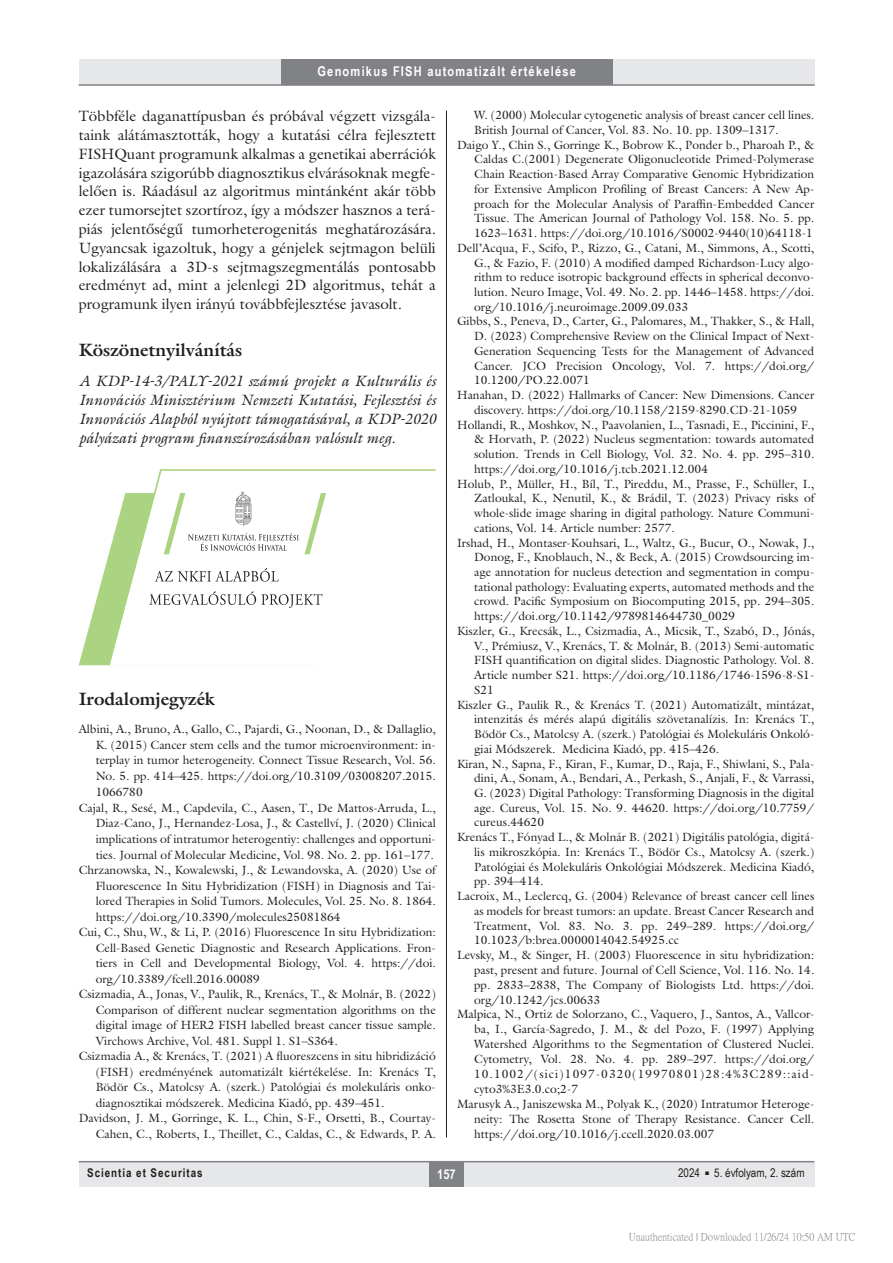
<style>
.page{position:relative;width:893px;height:1263px;background:#fff}
.page>*{position:absolute;margin:0;border:0;box-sizing:border-box;transform-origin:0 0}
.alcimbold{font:700 18px "Galliard Reg";color:#231f20}
.Body_tompa{font:15px/18.8px "Galliard Reg";color:#231f20}
.Body_tompa-2{font:italic 15px/18.8px "Galliard Reg";color:#231f20;text-align:justify}
.t1{font:700 13.5px "Arial Narrow";letter-spacing:.09em;color:#fff}
.irodalom_9_angol{font:12px/14.7px "Galliard Reg";color:#231f20;text-align:justify}
.t2{font:12px "Arial Narrow";color:#231f20}
.t3{font:700 12px "Arial Narrow";letter-spacing:.08em;color:#231f20}
.t4{font:10.5px "P Ming Li U";color:rgb(0 0 0/.5)}
</style>
<div class="page">
<div style="left:79px;top:1161px;width:735px;height:25px;background:#e6e7e9"></div>
<div style="left:429px;top:1161px;width:34px;height:25px;background:#808285"></div>
<hr style="left:79px;top:1161px;width:735px;height:1px;background:#808285">
<div style="left:79px;top:60px;width:735px;height:25px;background:#e6e7e9"></div>
<div style="left:281px;top:60px;width:331px;height:25px;background:#808285"></div>
<hr style="left:79px;top:84px;width:736px;height:2px;background:#808285">
<hr style="left:446px;top:111px;width:1px;height:1026px;background:#231f20">
<svg style="left:79px;top:565px;width:27px;height:100px"></svg>
<hr style="left:160px;top:469px;width:276px;height:2px;background:#abd482">
<svg style="left:106px;top:469px;width:220px;height:197px"></svg>
<p class="t1" style="left:317px;top:61px;width:260px">Genomikus FISH automatizált értékelése</p>
<p class="Body_tompa" style="left:79px;top:107px;width:359px">Többféle daganattípusban és próbával végzett vizsgála&shy;taink alátámasztották, hogy a kutatási célra fejlesztett FISHQuant programunk alkalmas a genetikai aberrációk igazolására szigorúbb diagnosztikus elvárásoknak megfe&shy;lelően is. Ráadásul az algoritmus mintánként akár több ezer tumorsejtet szortíroz, így a módszer hasznos a terá&shy;piás jelentőségű tumorheterogenitás meghatározására.<br>Ugyancsak igazoltuk, hogy a génjelek sejtmagon belüli lokalizálására a 3D-s sejtmagszegmentálás pontosabb eredményt ad, mint a jelenlegi 2D algoritmus, tehát a programunk ilyen irányú továbbfejlesztése javasolt.</p>
<p class="alcimbold" style="left:79px;top:338px;width:165px">Köszönetnyilvánítás</p>
<p class="Body_tompa-2" style="left:79px;top:372px;width:359px">A KDP-14-3/PALY-2021 számú projekt a Kulturális és Innovációs Minisztérium Nemzeti Kutatási, Fejlesztési és Innovációs Alapból nyújtott támogatásával, a KDP-2020 pályázati program finanszírozásában valósult meg.</p>
<p class="irodalom_9_angol" style="left:474px;top:108px;width:342px">W. (2000) Molecular cytogenetic analysis of breast cancer cell lines.<br>British Journal of Cancer, Vol. 83. No. 10. pp. 1309–1317.</p>
<p class="irodalom_9_angol" style="left:474px;top:137px;width:342px;text-indent:-17px">Daigo Y., Chin S., Gorringe K., Bobrow K., Ponder b., Pharoah P., &amp; Caldas C.(2001) Degenerate Oligonucleotide Primed-Polymerase Chain Reaction-Based Array Comparative Genomic Hybridization for Extensive Amplicon Profiling of Breast Cancers: A New Ap&shy;proach for the Molecular Analysis of Paraffin-Embedded Cancer Tissue. The American Journal of Pathology Vol. 158. No. 5. pp.<br>1623–1631. https://doi.org/10.1016/S0002-9440(10)64118-1</p>
<p class="irodalom_9_angol" style="left:474px;top:240px;width:342px;text-indent:-17px">Dell’Acqua, F., Scifo, P., Rizzo, G., Catani, M., Simmons, A., Scotti, G., &amp; Fazio, F. (2010) A modified damped Richardson-Lucy algo&shy;rithm to reduce isotropic background effects in spherical deconvo&shy;lution. Neuro Image, Vol. 49. No. 2. pp. 1446–1458. https://doi. org/10.1016/j.neuroimage.2009.09.033</p>
<p class="irodalom_9_angol" style="left:474px;top:314px;width:342px;text-indent:-17px">Gibbs, S., Peneva, D., Carter, G., Palomares, M., Thakker, S., &amp; Hall, D. (2023) Comprehensive Review on the Clinical Impact of Next-Generation Sequencing Tests for the Management of Advanced Cancer. JCO Precision Oncology, Vol. 7. https://doi.org/ 10.1200/PO.22.0071</p>
<p class="irodalom_9_angol" style="left:457px;top:388px;width:359px;text-align:center">Hanahan, D. (2022) Hallmarks of Cancer: New Dimensions. Cancer discovery. https://doi.org/10.1158/2159-8290.CD-21-1059</p>
<p class="irodalom_9_angol" style="left:474px;top:417px;width:342px;text-indent:-17px">Hollandi, R., Moshkov, N., Paavolanien, L., Tasnadi, E., Piccinini, F., &amp; Horvath, P. (2022) Nucleus segmentation: towards automated solution. Trends in Cell Biology, Vol. 32. No. 4. pp. 295–310. https://doi.org/10.1016/j.tcb.2021.12.004</p>
<p class="irodalom_9_angol" style="left:474px;top:476px;width:342px;text-indent:-17px">Holub, P., Müller, H., Bíl, T., Pireddu, M., Prasse, F., Schüller, I., Zatloukal, K., Nenutil, K., &amp; Brádil, T. (2023) Privacy risks of whole-slide image sharing in digital pathology. Nature Communi&shy;cations, Vol. 14. Article number: 2577.</p>
<p class="irodalom_9_angol" style="left:474px;top:535px;width:342px;text-indent:-17px">Irshad, H., Montaser-Kouhsari, L., Waltz, G., Bucur, O., Nowak, J., Donog, F., Knoblauch, N., &amp; Beck, A. (2015) Crowdsourcing im&shy;age annotation for nucleus detection and segmentation in compu&shy;tational pathology: Evaluating experts, automated methods and the crowd. Pacific Symposium on Biocomputing 2015, pp. 294–305. https://doi.org/10.1142/9789814644730_0029</p>
<p class="irodalom_9_angol" style="left:474px;top:623px;width:342px;text-indent:-17px">Kiszler, G., Krecsák, L., Csizmadia, A., Micsik, T., Szabó, D., Jónás, V., Prémiusz, V., Krenács, T. &amp; Molnár, B. (2013) Semi-automatic FISH quantification on digital slides. Diagnostic Pathology. Vol. 8.<br>Article number S21. https://doi.org/10.1186/1746-1596-8-S1- S21</p>
<p class="irodalom_9_angol" style="left:474px;top:697px;width:342px;text-indent:-17px">Kiszler G., Paulik R., &amp; Krenács T. (2021) Automatizált, mintázat, intenzitás és mérés alapú digitális szövetanalízis. In: Krenács T., Bödör Cs., Matolcsy A. (szerk.) Patológiai és Molekuláris Onkoló&shy;giai Módszerek. Medicina Kiadó, pp. 415–426.</p>
<p class="irodalom_9_angol" style="left:474px;top:756px;width:342px;text-indent:-17px">Kiran, N., Sapna, F., Kiran, F., Kumar, D., Raja, F., Shiwlani, S., Pala&shy;dini, A., Sonam, A., Bendari, A., Perkash, S., Anjali, F., &amp; Varrassi, G. (2023) Digital Pathology: Transforming Diagnosis in the digital age. Cureus, Vol. 15. No. 9. 44620. https://doi.org/10.7759/ cureus.44620</p>
<p class="irodalom_9_angol" style="left:474px;top:830px;width:342px;text-indent:-17px">Krenács T., Fónyad L., &amp; Molnár B. (2021) Digitális patológia, digitá&shy;lis mikroszkópia. In: Krenács T., Bödör Cs., Matolcsy A. (szerk.)<br>Patológiai és Molekuláris Onkológiai Módszerek. Medicina Kiadó, pp. 394–414.</p>
<p class="irodalom_9_angol" style="left:474px;top:888px;width:342px;text-indent:-17px">Lacroix, M., Leclercq, G. (2004) Relevance of breast cancer cell lines as models for breast tumors: an update. Breast Cancer Research and Treatment, Vol. 83. No. 3. pp. 249–289. https://doi.org/ 10.1023/b:brea.0000014042.54925.cc</p>
<p class="irodalom_9_angol" style="left:474px;top:947px;width:342px;text-indent:-17px">Levsky, M., &amp; Singer, H. (2003) Fluorescence in situ hybridization: past, present and future. Journal of Cell Science, Vol. 116. No. 14. pp. 2833–2838, The Company of Biologists Ltd. https://doi. org/10.1242/jcs.00633</p>
<p class="irodalom_9_angol" style="left:474px;top:1007px;width:342px;text-indent:-17px">Malpica, N., Ortiz de Solorzano, C., Vaquero, J., Santos, A., Vallcor&shy;ba, I., García-Sagredo, J. M., &amp; del Pozo, F. (1997) Applying Watershed Algorithms to the Segmentation of Clustered Nuclei.<br>Cytometry, Vol. 28. No. 4. pp. 289–297. https://doi.org/ 10.1002/(sici)1097-0320(19970801)28:4%3C289::aid&shy;cyto3%3E3.0.co;2-7</p>
<p class="irodalom_9_angol" style="left:474px;top:1096px;width:342px;text-indent:-17px">Marusyk A., Janiszewska M., Polyak K., (2020) Intratumor Heteroge&shy;neity: The Rosetta Stone of Therapy Resistance. Cancer Cell. https://doi.org/10.1016/j.ccell.2020.03.007</p>
<p class="alcimbold" style="left:79px;top:687px;width:138px">Irodalomjegyzék</p>
<p class="irodalom_9_angol" style="left:96px;top:721px;width:342px;line-height:15.8px;text-indent:-17px">Albini, A., Bruno, A., Gallo, C., Pajardi, G., Noonan, D., &amp; Dallaglio, K. (2015) Cancer stem cells and the tumor microenvironment: in&shy;terplay in tumor heterogeneity. Connect Tissue Research, Vol. 56.<br>No. 5. pp. 414–425. https://doi.org/10.3109/03008207.2015.<br>1066780</p>
<p class="irodalom_9_angol" style="left:96px;top:799px;width:342px;line-height:15.8px;text-indent:-17px">Cajal, R., Sesé, M., Capdevila, C., Aasen, T., De Mattos-Arruda, L., Diaz-Cano, J., Hernandez-Losa, J., &amp; Castellví, J. (2020) Clinical implications of intratumor heterogentiy: challenges and opportuni&shy;ties. Journal of Molecular Medicine, Vol. 98. No. 2. pp. 161–177.</p>
<p class="irodalom_9_angol" style="left:96px;top:862px;width:342px;line-height:15.5px;text-indent:-17px">Chrzanowska, N., Kowalewski, J., &amp; Lewandovska, A. (2020) Use of Fluorescence In Situ Hybridization (FISH) in Diagnosis and Tai&shy;lored Therapies in Solid Tumors. Molecules, Vol. 25. No. 8. 1864. https://doi.org/10.3390/molecules25081864</p>
<p class="irodalom_9_angol" style="left:96px;top:924px;width:342px;line-height:15.5px;text-indent:-17px">Cui, C., Shu, W., &amp; Li, P. (2016) Fluorescence In situ Hybridization:<br>Cell-Based Genetic Diagnostic and Research Applications. Fron&shy;tiers in Cell and Developmental Biology, Vol. 4. https://doi. org/10.3389/fcell.2016.00089</p>
<p class="irodalom_9_angol" style="left:96px;top:986px;width:342px;line-height:15.5px;text-indent:-17px">Csizmadia, A., Jonas, V., Paulik, R., Krenács, T., &amp; Molnár, B. (2022)<br>Comparison of different nuclear segmentation algorithms on the digital image of HER2 FISH labelled breast cancer tissue sample.<br>Virchows Archive, Vol. 481. Suppl 1. S1–S364.</p>
<p class="irodalom_9_angol" style="left:96px;top:1048px;width:342px;line-height:15.5px;text-align:left;text-indent:-17px">Csizmadia A., &amp; Krenács, T. (2021) A fluoreszcens in situ hibridizáció (FISH) eredményének automatizált kiértékelése. In: Krenács T, Bödör Cs., Matolcsy A. (szerk.) Patológiai és molekuláris onko&shy;diagnosztikai módszerek. Medicina Kiadó, pp. 439–451.</p>
<p class="irodalom_9_angol" style="left:79px;top:1110px;width:359px;line-height:15.5px;text-align:right">Davidson, J. M., Gorringe, K. L., Chin, S-F., Orsetti, B., Courtay-<br>Cahen, C., Roberts, I., Theillet, C., Caldas, C., &amp; Edwards, P. A.</p>
<p class="t3" style="left:87px;top:1164px;width:117px">Scientia et Securitas</p>
<p class="t1" style="left:437px;top:1163px;width:20px">157</p>
<p class="t2" style="left:678px;top:1164px;width:128px">2024 <sup>■</sup> 5. évfolyam, 2. szám</p>
<p class="t4" style="left:629px;top:1232px;width:228px">Unauthenticated | Downloaded 11/26/24 10:50 AM UTC</p>
</div>
